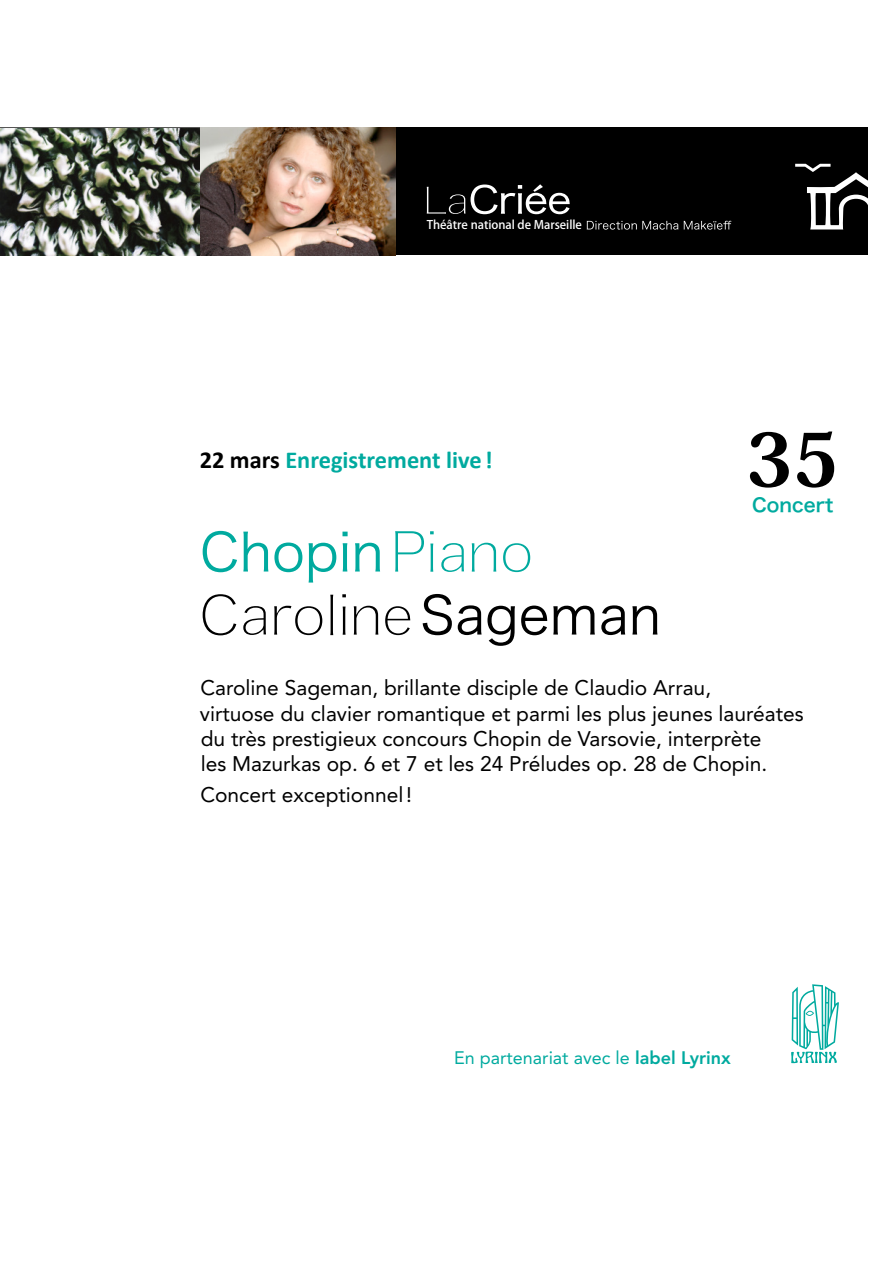
<style>
.page{position:relative;width:893px;height:1263px;background:#fff}
.page>*{position:absolute;margin:0;border:0;box-sizing:border-box;transform-origin:0 0}
.t1{font:800 73.2px "Koz Min Pro";color:#000}
.t2{font:52.5px "Ukiyo E";color:#000}
.t3{font:52.5px "Hira Kaku Pro W3";color:#00aa9f}
.t4{font:700 24.45px "Calibri";color:#00aa9f}
.t5{font:21px/25.2px "Avenir LT Std";color:#000}
.t6{font:18.75px "Hira Kaku Pro W6";color:#00aa9f}
.t7{font:18px "Avenir LT Std";color:#00aa9f}
.t8{font:500 11.85px "Koz Go Pro";color:#fff}
.s1{color:#000}
.s2{font-family:"Ukiyo E"}
.s3{font-family:"Hira Kaku Pro W3"}
.s4{font-weight:800}
</style>
<div class="page">
<div style="left:0;top:128px;width:867px;height:127px;background:#000"></div>
<svg style="left:587px;top:221px;width:91px;height:9px"></svg>
<svg style="left:684px;top:221px;width:47px;height:9px"></svg>
<svg style="left:427px;top:187px;width:38px;height:27px"></svg>
<svg style="left:471px;top:184px;width:99px;height:30px"></svg>
<svg style="left:795px;top:164px;width:73px;height:65px"></svg>
<img style="left:200px;top:128px;width:195px;height:127px">
<img style="left:0;top:128px;width:200px;height:127px">
<svg style="left:791px;top:984px;width:48px;height:79px"></svg>
<p class="t8" style="left:427px;top:217px;width:157px">Théâtre national de Marseille</p>
<p class="t4" style="left:200px;top:445px;width:294px"><span class="s1">22 mars</span> Enregistrement live!</p>
<h1 class="t1" style="left:746px;top:405px;width:95px">35</h1>
<p class="t6" style="left:752px;top:488px;width:83px">Concert</p>
<h2 class="t3" style="left:200px;top:505px;width:335px">Chopin <span class="s2">Piano</span></h2>
<h2 class="t2" style="left:200px;top:568px;width:463px">Caroline<span class="s3">Sageman</span></h2>
<p class="t5" style="left:200px;top:676px;width:605px">Caroline Sageman, brillante disciple de Claudio Arrau,<br>virtuose du clavier romantique et parmi les plus jeunes lauréates du très prestigieux concours Chopin de Varsovie, interprète<br>les Mazurkas op. 6 et 7 et les 24 Préludes op. 28 de Chopin.</p>
<p class="t5" style="left:200px;top:782px;width:213px">Concert exceptionnel!</p>
<p class="t7" style="left:454px;top:1047px;width:278px">En partenariat avec le <span class="s4">label Lyrinx</span></p>
</div>
